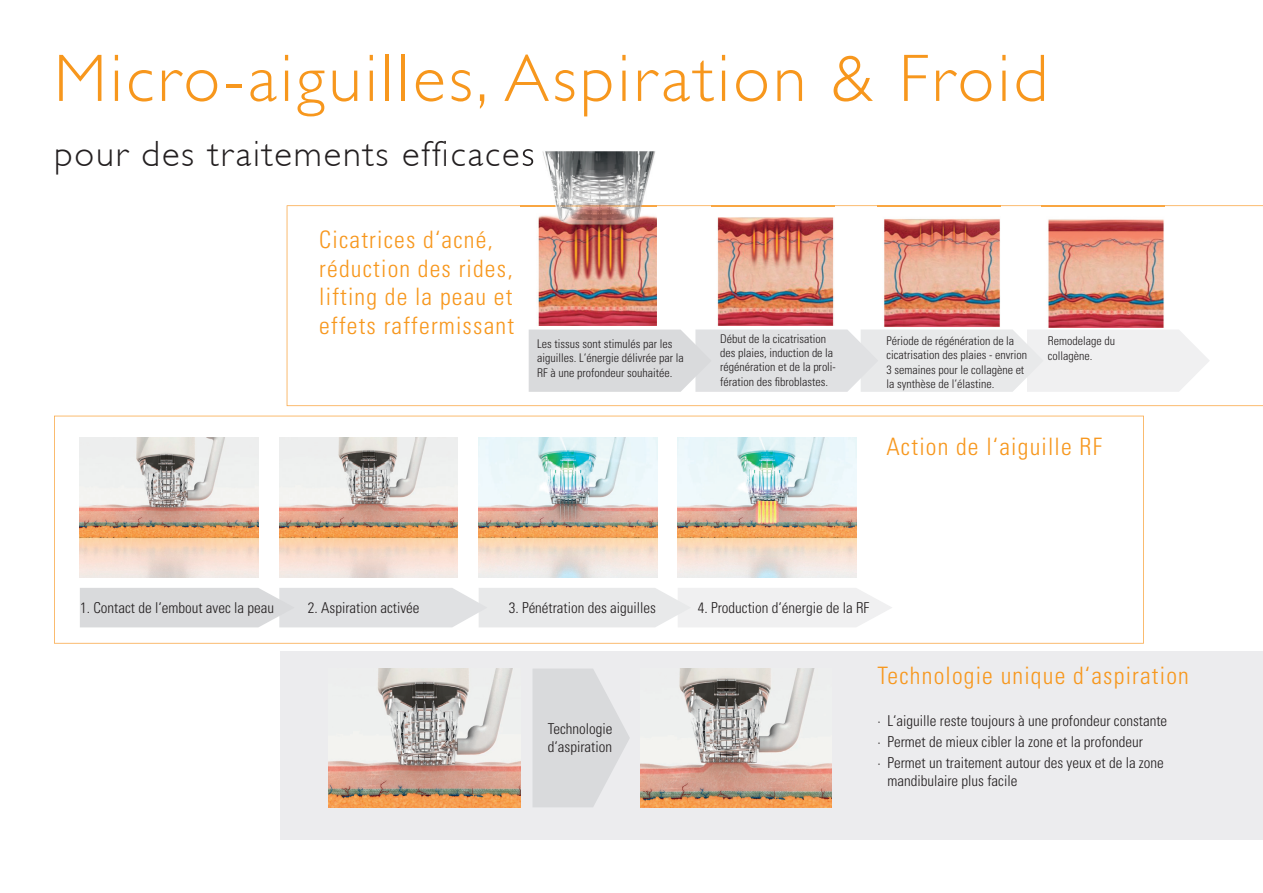
<style>
.page{position:relative;width:1263px;height:893px;background:#fff}
.page>*{position:absolute;margin:0;border:0;box-sizing:border-box;transform-origin:0 0}
.t1{font:300 67.5px "Gill Sans";letter-spacing:.05em;color:#f7971d}
.t2{font:300 36.45px "Gill Sans";letter-spacing:.05em;color:#231f20}
.t3{font:300 condensed 24px/28.8px "Univers LT Std";letter-spacing:.05em;color:#f7971d}
.t4{font:300 condensed 15px/21px "Univers LT Std";color:#231f20}
.t5{font:300 condensed 12px/14.4px "Univers LT Std";color:#231f20}
</style>
<div class="page">
<svg style="left:287px;top:205px;width:976px;height:201px"></svg>
<svg style="left:54px;top:416px;width:1090px;height:228px"></svg>
<svg style="left:529px;top:329px;width:681px;height:63px"></svg>
<img style="left:520px;top:151px;width:136px;height:174px">
<img style="left:520px;top:205px;width:136px;height:1px">
<img style="left:520px;top:149px;width:13px;height:25px">
<img style="left:711px;top:206px;width:123px;height:119px">
<img style="left:711px;top:205px;width:123px;height:1px">
<img style="left:878px;top:205px;width:123px;height:122px">
<img style="left:1041px;top:206px;width:123px;height:122px">
<svg style="left:80px;top:588px;width:812px;height:39px"></svg>
<img style="left:80px;top:438px;width:178px;height:140px">
<img style="left:279px;top:438px;width:179px;height:140px">
<img style="left:678px;top:438px;width:178px;height:140px">
<img style="left:479px;top:438px;width:178px;height:140px">
<div style="left:281px;top:651px;width:982px;height:189px;background:#ececee"></div>
<img style="left:329px;top:668px;width:191px;height:139px">
<img style="left:640px;top:668px;width:192px;height:139px">
<svg style="left:533px;top:669px;width:97px;height:138px"></svg>
<h1 class="t1" style="left:54px;top:54px;width:996px">Micro-aiguilles, Aspiration &amp; Froid</h1>
<h2 class="t2" style="left:54px;top:141px;width:482px">pour des traitements efficaces</h2>
<h3 class="t3" style="left:319px;top:227px;width:196px">Cicatrices d‘acné, réduction des rides, lifting de la peau et effets raffermissant</h3>
<p class="t5" style="left:537px;top:337px;width:148px">Les tissus sont stimulés par les aiguilles. L‘énergie délivrée par la<br>RF à une profondeur souhaitée.</p>
<p class="t5" style="left:720px;top:332px;width:117px">Début de la cicatrisation des plaies, induction de la régénération et de la proli&shy;fération des fibroblastes.</p>
<p class="t5" style="left:886px;top:334px;width:142px">Période de régénération de la cicatrisation des plaies - envrion<br>3 semaines pour le collagène et la synthèse de l‘élastine.</p>
<p class="t5" style="left:1048px;top:335px;width:69px">Remodelage du collagène.</p>
<h3 class="t3" style="left:886px;top:434px;width:217px">Action de l‘aiguille RF</h3>
<p class="t4" style="left:80px;top:598px;width:196px">1. Contact de l‘embout avec la peau</p>
<p class="t4" style="left:308px;top:599px;width:113px">2. Aspiration activée</p>
<p class="t4" style="left:509px;top:598px;width:149px">3. Pénétration des aiguilles</p>
<p class="t4" style="left:698px;top:598px;width:173px">4. Production d‘énergie de la RF</p>
<p class="t4" style="left:548px;top:721px;width:66px;line-height:18px">Technologie d‘aspiration</p>
<h3 class="t3" style="left:877px;top:663px;width:313px">Technologie unique d‘aspiration</h3>
<p class="t4" style="left:877px;top:711px;width:291px">· L‘aiguille reste toujours à une profondeur constante · Permet de mieux cibler la zone et la profondeur<br>· Permet un traitement autour des yeux et de la zone</p>
<p class="t4" style="left:887px;top:771px;width:131px">mandibulaire plus facile</p>
</div>
